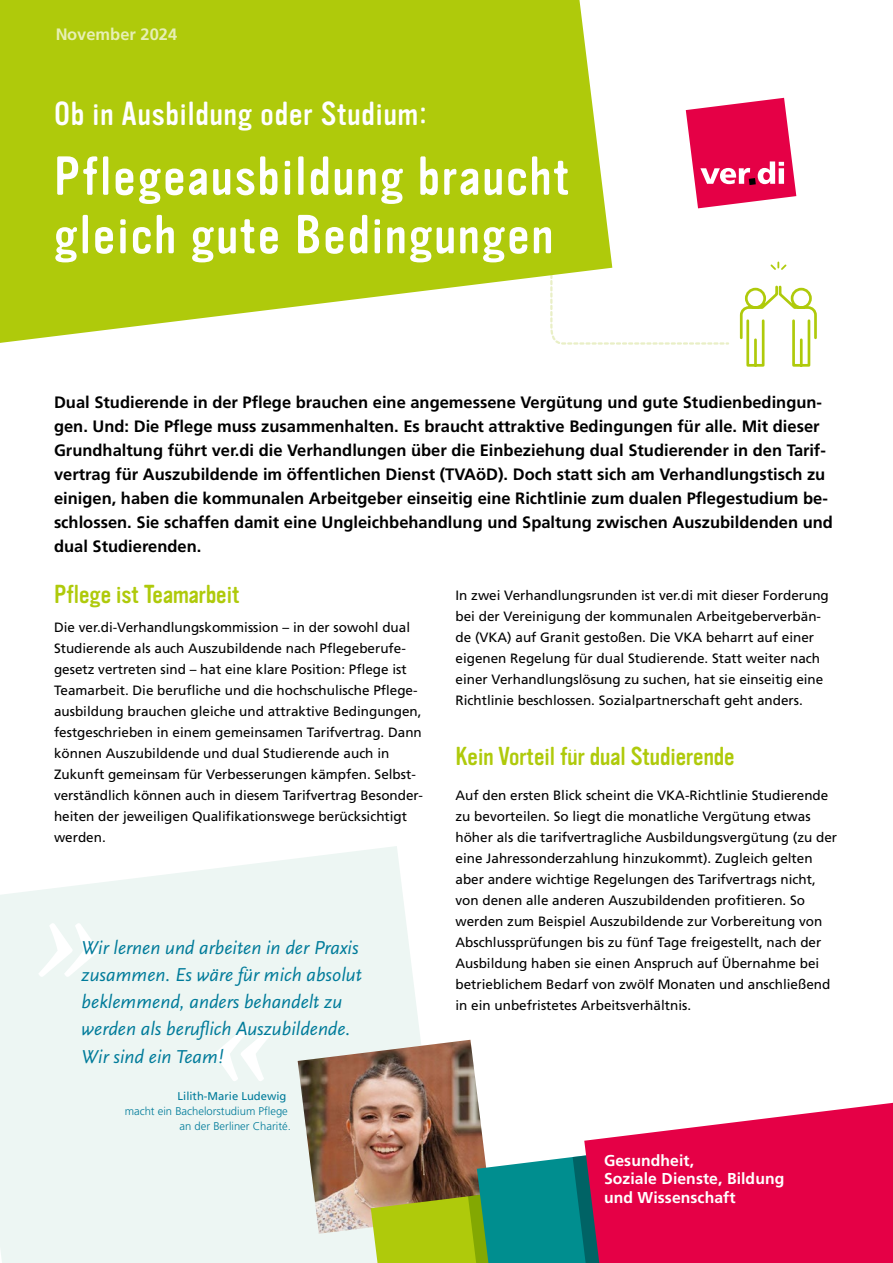
<style>
.page{position:relative;width:893px;height:1263px;background:#fff}
.page>*{position:absolute;margin:0;border:0;box-sizing:border-box;transform-origin:0 0}
.t1{font:53.85px/58.5px "Vinyl OT";letter-spacing:.04em;color:#fff}
.t2{font:32.7px "Vinyl OT";letter-spacing:.03em;color:#fff}
.t3{font:25.5px "Vinyl OT";color:#afca0b}
.t4{font:italic 19.5px/27px "Scala Sans Pro";color:#007b9a}
.t5{font:700 16.5px/24px "Frutiger LT Pro";color:#000}
.t6{font:700 16.5px "Frutiger LT Pro";color:#fff}
.t7{font:700 15.75px/18.8px "Frutiger LT Std";letter-spacing:.005em;color:#fff}
.t8{font:13.5px/21px "Frutiger LT Pro";color:#000}
.t9{font:300 11.25px/15px "Frutiger LT Std";color:#007b9a;text-align:right}
.t10{font:11.25px "Frutiger LT Pro";color:#007b9a}
</style>
<div class="page">
<svg style="left:557px;top:265px;width:172px;height:80px"></svg>
<svg style="left:0;top:846px;width:421px;height:417px;background:#eef6f4"></svg>
<svg style="left:38px;top:923px;width:61px;height:54px"></svg>
<svg style="left:215px;top:1027px;width:60px;height:54px"></svg>
<img style="left:298px;top:1040px;width:183px;height:194px">
<svg style="left:686px;top:98px;width:110px;height:110px"></svg>
<svg style="left:371px;top:1144px;width:97px;height:119px;background:#999229"></svg>
<svg style="left:468px;top:1136px;width:9px;height:127px"></svg>
<svg style="left:477px;top:1121px;width:96px;height:142px;fill:#008e8f"></svg>
<svg style="left:573px;top:1155px;width:11px;height:108px"></svg>
<svg style="left:584px;top:1103px;width:309px;height:160px;background:#e3205c"></svg>
<svg style="left:0;top:0;width:612px;height:343px;background:#b9d02a"></svg>
<svg style="left:739px;top:285px;width:78px;height:82px"></svg>
<svg style="left:770px;top:261px;width:17px;height:9px"></svg>
<p class="t6" style="left:55px;top:25px;width:123px">November 2024</p>
<h2 class="t2" style="left:54px;top:96px;width:374px">Ob in Ausbildung oder Studium:</h2>
<h1 class="t1" style="left:54px;top:148px;width:517px">Pflegeausbildung braucht gleich gute Bedingungen</h1>
<p class="t5" style="left:54px;top:390px;width:780px">Dual Studierende in der Pflege brauchen eine angemessene Vergütung und gute Studienbedingun&shy;gen. Und: Die Pflege muss zusammenhalten. Es braucht attraktive Bedingungen für alle. Mit dieser Grundhaltung führt ver.di die Verhandlungen über die Einbeziehung dual Studierender in den Tarif&shy;vertrag für Auszubildende im öffentlichen Dienst (TVAöD). Doch statt sich am Verhandlungstisch zu einigen, haben die kommunalen Arbeitgeber einseitig eine Richtlinie zum dualen Pflegestudium be&shy;schlossen. Sie schaffen damit eine Ungleichbehandlung und Spaltung zwischen Auszubildenden und dual Studierenden.</p>
<h3 class="t3" style="left:54px;top:580px;width:187px">Pflege ist Teamarbeit</h3>
<p class="t8" style="left:54px;top:616px;width:371px">Die ver.di-Verhandlungskommission – in der sowohl dual Studierende als auch Auszubildende nach Pflegeberufe&shy;gesetz vertreten sind – hat eine klare Position: Pflege ist Teamarbeit. Die berufliche und die hochschulische Pflege&shy;ausbildung brauchen gleiche und attraktive Bedingungen, festgeschrieben in einem gemeinsamen Tarifvertrag. Dann können Auszubildende und dual Studierende auch in Zukunft gemeinsam für Verbesserungen kämpfen. Selbst&shy;verständlich können auch in diesem Tarifvertrag Besonder&shy;heiten der jeweiligen Qualifikationswege berücksichtigt werden.</p>
<p class="t8" style="left:455px;top:585px;width:375px">In zwei Verhandlungsrunden ist ver.di mit dieser Forderung bei der Vereinigung der kommunalen Arbeitgeberverbän&shy;de (VKA) auf Granit gestoßen. Die VKA beharrt auf einer eigenen Regelung für dual Studierende. Statt weiter nach einer Verhandlungslösung zu suchen, hat sie einseitig eine Richtlinie beschlossen. Sozialpartnerschaft geht anders.</p>
<h3 class="t3" style="left:455px;top:742px;width:281px">Kein Vorteil für dual Studierende</h3>
<p class="t8" style="left:455px;top:784px;width:383px">Auf den ersten Blick scheint die VKA-Richtlinie Studierende zu bevorteilen. So liegt die monatliche Vergütung etwas höher als die tarifvertragliche Ausbildungsvergütung (zu der eine Jahressonderzahlung hinzukommt). Zugleich gelten aber andere wichtige Regelungen des Tarifvertrags nicht, von denen alle anderen Auszubildenden profitieren. So werden zum Beispiel Auszubildende zur Vorbereitung von Abschlussprüfungen bis zu fünf Tage freigestellt, nach der Ausbildung haben sie einen Anspruch auf Übernahme bei betrieblichem Bedarf von zwölf Monaten und anschließend in ein unbefristetes Arbeitsverhältnis.</p>
<h3 class="t4" style="left:82px;top:935px;width:282px">Wir lernen und arbeiten in der Praxis zusammen. Es wäre für mich absolut beklemmend, anders behandelt zu werden als beruflich Auszubildende.<br>Wir sind ein Team!</h3>
<p class="t10" style="left:178px;top:1089px;width:110px">Lilith-Marie Ludewig</p>
<p class="t9" style="left:125px;top:1104px;width:168px">macht ein Bachelorstudium Pflege an der Berliner Charité.</p>
<p class="t7" style="left:604px;top:1151px;width:182px">Gesundheit,<br>Soziale Dienste, Bildung und Wissenschaft</p>
</div>
